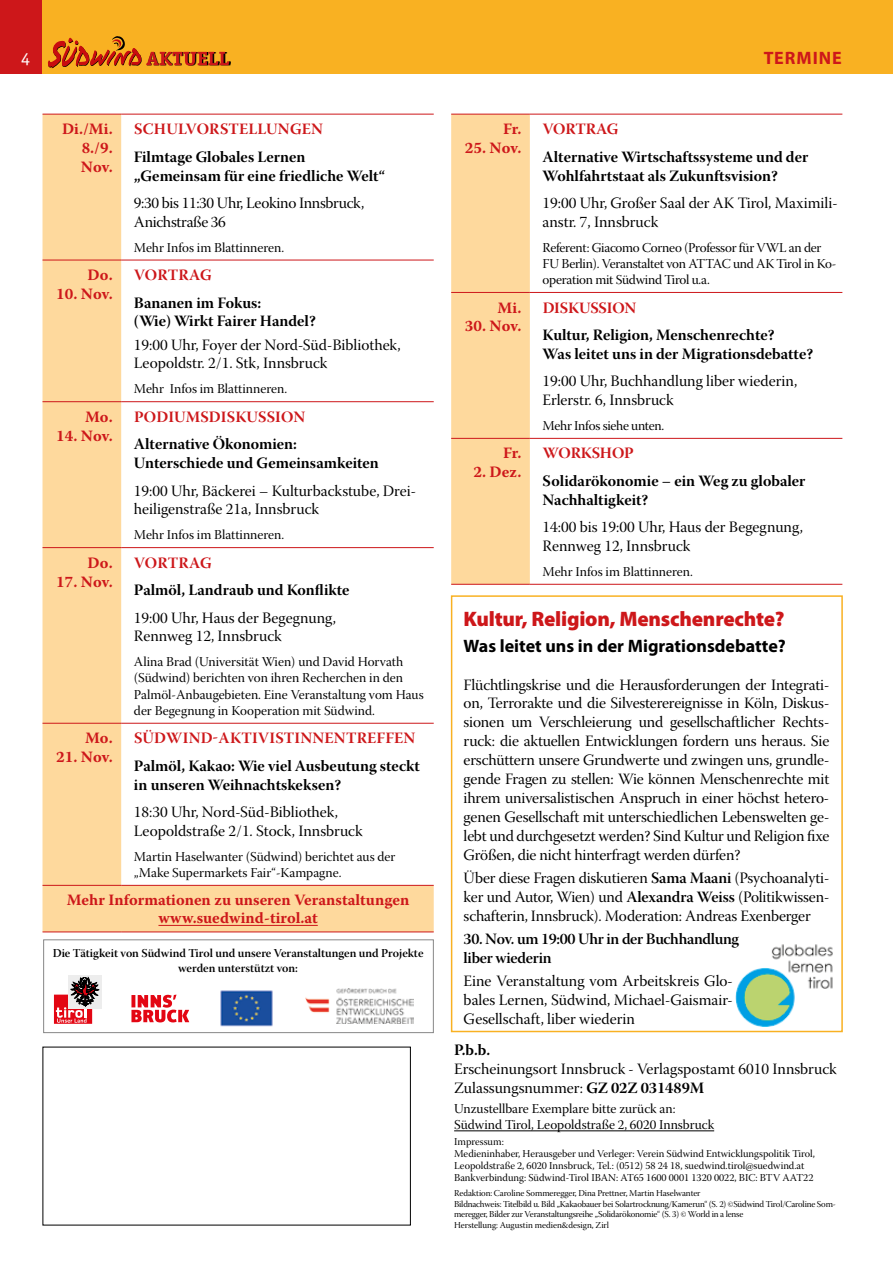
<style>
.page{position:relative;width:893px;height:1263px;background:#fff}
.page>*{position:absolute;margin:0;border:0;box-sizing:border-box;transform-origin:0 0}
.t1{font:900 21px "Myriad Pro";letter-spacing:-.01em;color:#cd171a}
.t2{font:700 18px "Myriad Pro";color:#000}
.t3{font:700 18px "Myriad Pro";letter-spacing:.05em;color:#cd171a}
.t4{font:18px "Officina Serif";color:#fff}
.t5{font:15.75px/18.9px "Warnock Pro Subh";color:#000}
.t6{font:15.75px/18.9px "Warnock Pro Bold Subh";color:#000}
.t7{font:700 15.75px/18.9px "Warnock Pro";color:#cd171a;text-align:justify}
.t8{font:15.75px "Warnock Pro Bold Subh";letter-spacing:.01em;color:#cd171a}
.t9{font:15.75px/18.9px "Warnock Pro Semibold Subh";letter-spacing:-.02em;color:#000}
.t10{font:15.75px/18.9px "Warnock Pro Subh";letter-spacing:-.02em;color:#000}
.t11{font:15.75px "Warnock Pro Bold Subh";letter-spacing:-.01em;color:#cd171a}
.t12{font:13.5px/16.2px "Warnock Pro Subh";color:#000}
.t13{font:13.5px/16.2px "Warnock Pro Subh";letter-spacing:-.02em;color:#000}
.t14{font:12px/14.4px "Warnock Pro Semibold Subh";color:#000;text-align:center}
.t15{font:10.5px/12px "Warnock Pro Subh";color:#000}
.t16{font:9px/10.5px "Warnock Pro Subh";letter-spacing:-.02em;color:#000}
.s1{font-family:"Warnock Pro Semibold Subh"}
.s2{font-family:"Warnock Pro Bold Subh"}
</style>
<div class="page">
<div style="left:0;top:0;width:43px;height:74px;background:#cd171a"></div>
<div style="left:43px;top:0;width:850px;height:74px;background:#f9b122"></div>
<svg style="left:48px;top:36px;width:181px;height:32px"></svg>
<div style="left:43px;top:939px;width:391px;height:94px;border:1px solid #878787"></div>
<hr style="left:454px;top:1130px;width:260px;height:1px;background:#000">
<div style="left:68px;top:975px;width:33px;height:33px;background:#ededed"></div>
<svg style="left:54px;top:976px;width:45px;height:48px"></svg>
<svg style="left:131px;top:994px;width:58px;height:28px"></svg>
<img style="left:306px;top:989px;width:108px;height:35px">
<svg style="left:43px;top:115px;width:391px;height:816px"></svg>
<hr style="left:43px;top:114px;width:78px;height:1px;background:#cd171a">
<hr style="left:121px;top:114px;width:313px;height:1px;background:#cd171a">
<hr style="left:43px;top:260px;width:78px;height:1px;background:#cd171a">
<hr style="left:121px;top:260px;width:313px;height:1px;background:#cd171a">
<hr style="left:43px;top:401px;width:78px;height:1px;background:#cd171a">
<hr style="left:121px;top:401px;width:313px;height:1px;background:#cd171a">
<hr style="left:43px;top:547px;width:78px;height:1px;background:#cd171a">
<hr style="left:121px;top:547px;width:313px;height:1px;background:#cd171a">
<hr style="left:43px;top:723px;width:78px;height:1px;background:#cd171a">
<hr style="left:121px;top:723px;width:313px;height:1px;background:#cd171a">
<hr style="left:43px;top:885px;width:78px;height:1px;background:#cd171a">
<hr style="left:121px;top:885px;width:313px;height:1px;background:#cd171a">
<hr style="left:43px;top:931px;width:78px;height:1px;background:#cd171a">
<hr style="left:121px;top:931px;width:313px;height:1px;background:#cd171a">
<hr style="left:158px;top:925px;width:160px;height:1px;background:#cd171a">
<img style="left:220px;top:990px;width:53px;height:37px">
<div style="left:451px;top:595px;width:392px;height:437px;border:2px solid #f9b122"></div>
<div style="left:451px;top:115px;width:79px;height:469px;background:#fed99d"></div>
<hr style="left:451px;top:114px;width:79px;height:1px;background:#cd171a">
<hr style="left:530px;top:114px;width:312px;height:1px;background:#cd171a">
<hr style="left:451px;top:292px;width:79px;height:1px;background:#cd171a">
<hr style="left:530px;top:292px;width:312px;height:1px;background:#cd171a">
<hr style="left:451px;top:438px;width:79px;height:1px;background:#cd171a">
<hr style="left:530px;top:438px;width:312px;height:1px;background:#cd171a">
<hr style="left:451px;top:584px;width:79px;height:1px;background:#cd171a">
<hr style="left:530px;top:584px;width:312px;height:1px;background:#cd171a">
<img style="left:735px;top:944px;width:98px;height:83px">
<p class="t4" style="left:21px;top:49px;width:10px">4</p>
<p class="t3" style="left:764px;top:46px;width:80px">TERMINE</p>
<p class="t7" style="left:81px;top:119px;width:33px;text-indent:-19px">Di./Mi.<br>8./9.<br>Nov.</p>
<p class="t8" style="left:134px;top:120px;width:190px">SCHULVORSTELLUNGEN</p>
<p class="t6" style="left:134px;top:147px;width:253px">Filmtage Globales Lernen „Gemeinsam für eine friedliche Welt“</p>
<p class="t10" style="left:134px;top:195px;width:232px">9:30 bis 11:30 Uhr, Leokino Innsbruck,<br>Anichstraße 36</p>
<p class="t12" style="left:134px;top:241px;width:152px">Mehr Infos im Blattinneren.</p>
<p class="t7" style="left:88px;top:265px;width:27px">Do.</p>
<p class="t7" style="left:56px;top:284px;width:58px">10. Nov.</p>
<p class="t8" style="left:134px;top:265px;width:79px">VORTRAG</p>
<p class="t6" style="left:134px;top:293px;width:183px">Bananen im Fokus:<br>(Wie) Wirkt Fairer Handel?</p>
<p class="t5" style="left:134px;top:337px;width:268px">19:00 Uhr, Foyer der Nord-Süd-Bibliothek,<br>Leopoldstr. 2/1. Stk, Innsbruck</p>
<p class="t12" style="left:134px;top:382px;width:155px">Mehr Infos im Blattinneren.</p>
<p class="t7" style="left:85px;top:407px;width:29px">Mo.</p>
<p class="t7" style="left:56px;top:426px;width:58px">14. Nov.</p>
<p class="t8" style="left:134px;top:407px;width:173px">PODIUMSDISKUSSION</p>
<p class="t6" style="left:134px;top:434px;width:246px">Alternative Ökonomien:<br>Unterschiede und Gemeinsamkeiten</p>
<p class="t5" style="left:134px;top:483px;width:284px">19:00 Uhr, Bäckerei – Kulturbackstube, Drei&shy;heiligenstraße 21a, Innsbruck</p>
<p class="t12" style="left:134px;top:528px;width:152px">Mehr Infos im Blattinneren.</p>
<p class="t7" style="left:88px;top:553px;width:27px">Do.</p>
<p class="t7" style="left:56px;top:572px;width:58px">17. Nov.</p>
<p class="t8" style="left:134px;top:553px;width:79px">VORTRAG</p>
<p class="t6" style="left:134px;top:580px;width:217px">Palmöl, Landraub und Konflikte</p>
<p class="t5" style="left:134px;top:610px;width:204px">19:00 Uhr, Haus der Begegnung,<br>Rennweg 12, Innsbruck</p>
<p class="t12" style="left:134px;top:655px;width:291px">Alina Brad (Universität Wien) und David Horvath (Südwind) berichten von ihren Recherchen in den Palmöl-Anbaugebieten. Eine Veranstaltung vom Haus der Begegnung in Kooperation mit Südwind.</p>
<p class="t8" style="left:134px;top:729px;width:283px">SÜDWIND-AKTIVISTINNENTREFFEN</p>
<p class="t6" style="left:134px;top:756px;width:287px">Palmöl, Kakao: Wie viel Ausbeutung steckt in unseren Weihnachtskeksen?</p>
<p class="t5" style="left:134px;top:804px;width:230px">18:30 Uhr, Nord-Süd-Bibliothek,<br>Leopoldstraße 2/1. Stock, Innsbruck</p>
<p class="t12" style="left:134px;top:850px;width:263px">Martin Haselwanter (Südwind) berichtet aus der „Make Supermarkets Fair“-Kampagne.</p>
<p class="t7" style="left:67px;top:891px;width:344px;line-height:18px;text-align:center">Mehr Informationen zu unseren Veranstaltungen www.suedwind-tirol.at</p>
<p class="t7" style="left:85px;top:728px;width:29px">Mo.</p>
<p class="t7" style="left:56px;top:747px;width:58px">21. Nov.</p>
<p class="t14" style="left:53px;top:946px;width:372px">Die Tätigkeit von Südwind Tirol und unsere Veranstaltungen und Projekte werden unterstützt von:</p>
<p class="t7" style="left:503px;top:119px;width:20px">Fr.</p>
<p class="t7" style="left:465px;top:138px;width:58px">25. Nov.</p>
<p class="t7" style="left:498px;top:298px;width:25px">Mi.</p>
<p class="t7" style="left:465px;top:317px;width:58px">30. Nov.</p>
<p class="t11" style="left:543px;top:120px;width:77px">VORTRAG</p>
<p class="t6" style="left:543px;top:147px;width:267px">Alternative Wirtschaftssysteme und der<br>Wohlfahrtstaat als Zukunftsvision?</p>
<p class="t5" style="left:543px;top:195px;width:297px">19:00 Uhr, Großer Saal der AK Tirol, Maximili&shy;anstr. 7, Innsbruck</p>
<p class="t13" style="left:543px;top:241px;width:295px">Referent: Giacomo Corneo (Professor für VWL an der<br>FU Berlin). Veranstaltet von ATTAC und AK Tirol in Ko&shy;operation mit Südwind Tirol u.a.</p>
<p class="t11" style="left:543px;top:298px;width:95px">DISKUSSION</p>
<p class="t6" style="left:543px;top:325px;width:272px">Kultur, Religion, Menschenrechte?<br>Was leitet uns in der Migrationsdebatte?</p>
<p class="t5" style="left:543px;top:374px;width:256px">19:00 Uhr, Buchhandlung liber wiederin,<br>Erlerstr. 6, Innsbruck</p>
<p class="t13" style="left:543px;top:419px;width:123px">Mehr Infos siehe unten.</p>
<p class="t11" style="left:543px;top:444px;width:93px">WORKSHOP</p>
<p class="t6" style="left:543px;top:471px;width:264px">Solidarökonomie – ein Weg zu globaler<br>Nachhaltigkeit?</p>
<p class="t5" style="left:543px;top:519px;width:262px">14:00 bis 19:00 Uhr, Haus der Begegnung,<br>Rennweg 12, Innsbruck</p>
<p class="t12" style="left:543px;top:565px;width:152px">Mehr Infos im Blattinneren.</p>
<h1 class="t1" style="left:464px;top:605px;width:322px">Kultur, Religion, Menschenrechte?</h1>
<p class="t2" style="left:464px;top:634px;width:324px">Was leitet uns in der Migrationsdebatte?</p>
<p class="t5" style="left:464px;top:677px;width:367px;text-align:justify">Flüchtlingskrise und die Herausforderungen der Integrati&shy;on, Terrorakte und die Silvesterereignisse in Köln, Diskus&shy;sionen um Verschleierung und gesellschaftlicher Rechts&shy;ruck: die aktuellen Entwicklungen fordern uns heraus. Sie erschüttern unsere Grundwerte und zwingen uns, grundle&shy;gende Fragen zu stellen: Wie können Menschenrechte mit ihrem universalistischen Anspruch in einer höchst hetero&shy;genen Gesellschaft mit unterschiedlichen Lebenswelten ge&shy;lebt und durchgesetzt werden? Sind Kultur und Religion fixe Größen, die nicht hinterfragt werden dürfen?</p>
<p class="t5" style="left:464px;top:870px;width:367px;text-align:justify">Über diese Fragen diskutieren <span class="s1">Sama Maani</span> (Psychoanalyti&shy;ker und Autor, Wien) und <span class="s1">Alexandra Weiss</span> (Politikwissen&shy;schafterin, Innsbruck). Moderation: Andreas Exenberger</p>
<p class="t9" style="left:464px;top:929px;width:277px">30. Nov. um 19:00 Uhr in der Buchhandlung liber wiederin</p>
<p class="t5" style="left:464px;top:973px;width:271px;text-align:justify">Eine Veranstaltung vom Arbeitskreis Glo&shy;bales Lernen, Südwind, Michael-Gaismair-Gesellschaft, liber wiederin</p>
<p class="t7" style="left:503px;top:444px;width:20px">Fr.</p>
<p class="t7" style="left:473px;top:462px;width:49px">2. Dez.</p>
<p class="t6" style="left:454px;top:1040px;width:38px">P.b.b.</p>
<p class="t5" style="left:454px;top:1061px;width:384px">Erscheinungsort Innsbruck - Verlagspostamt 6010 Innsbruck<br>Zulassungsnummer: <span class="s2">GZ 02Z 031489M</span></p>
<p class="t12" style="left:454px;top:1102px;width:262px">Unzustellbare Exemplare bitte zurück an:<br>Südwind Tirol, Leopoldstraße 2, 6020 Innsbruck</p>
<p class="t15" style="left:454px;top:1137px;width:362px">Impressum:<br>Medieninhaber, Herausgeber und Verleger: Verein Südwind Entwicklungspolitik Tirol, Leopoldstraße 2, 6020 Innsbruck, Tel.: (0512) 58 24 18, suedwind.tirol@suedwind.at Bankverbindung: Südwind-Tirol IBAN: AT65 1600 0001 1320 0022, BIC: BTV AAT22</p>
<p class="t16" style="left:454px;top:1189px;width:383px">Redaktion: Caroline Sommeregger, Dina Prettner, Martin Haselwanter<br>Bildnachweis: Titelbild u. Bild „Kakaobauer bei Solartrocknung/Kamerun“ (S. 2) ©Südwind Tirol/Caroline Som&shy;meregger, Bilder zur Veranstaltungsreihe „Solidarökonomie“ (S. 3) © World in a lense<br>Herstellung: Augustin medien&amp;design, Zirl</p>
</div>
